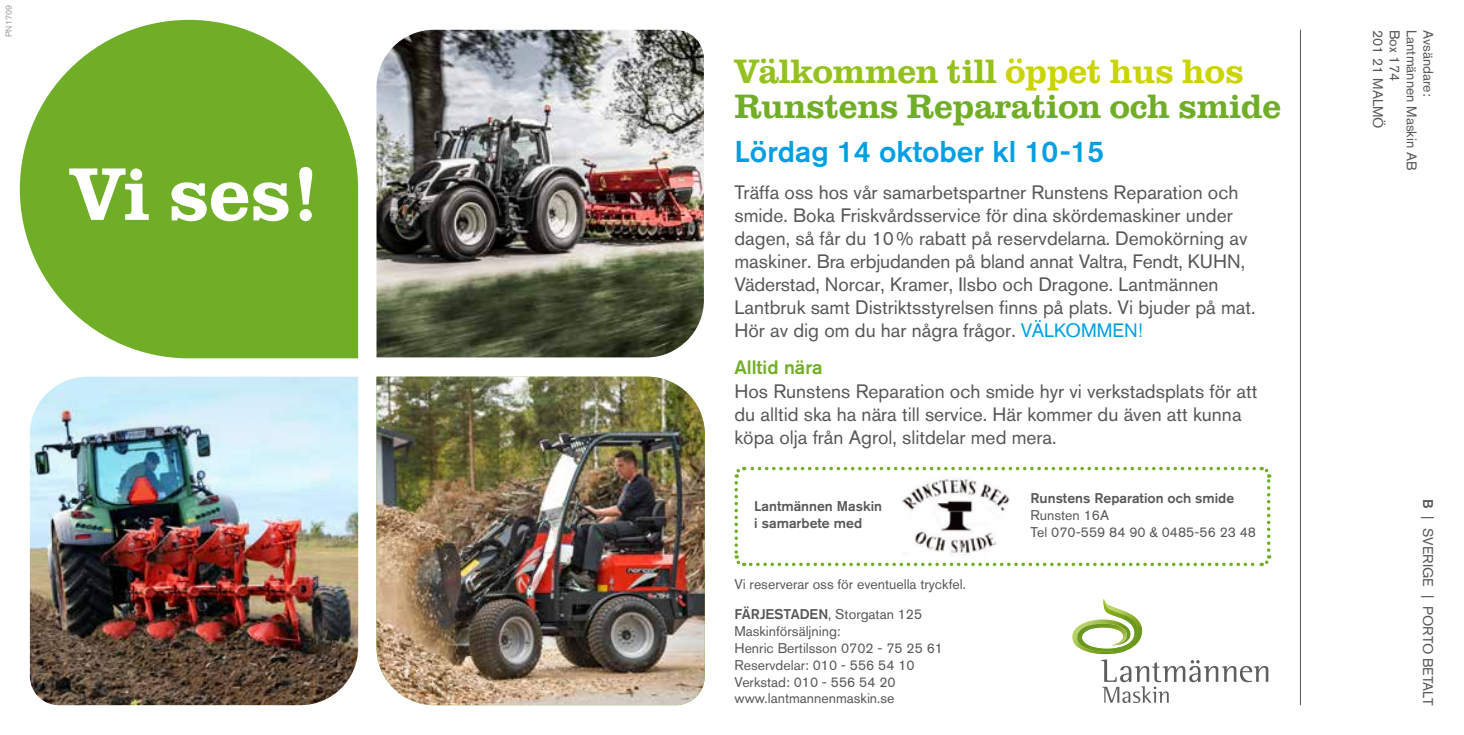
<style>
.page{position:relative;width:1464px;height:735px;background:#fff}
.page>*{position:absolute;margin:0;border:0;box-sizing:border-box;transform-origin:0 0}
.t1{font:500 77px "Clarendon URW";color:#fff}
.t2{font:500 35px/35px "Clarendon URW";letter-spacing:-.01em;color:#71ae28}
.t3{font:500 29.75px "Akzidenz Grotesk BQ";color:#009fe3}
.t4{font:19.25px/23.1px "Akzidenz Grotesk BQ";color:#575756}
.t5{font:500 19.25px "Akzidenz Grotesk BQ";color:#71ae28}
.t6{font:14px/16.8px "Akzidenz Grotesk BQ";color:#575756}
.t7{font:500 14px/16.8px "Akzidenz Grotesk BQ";color:#575756}
.t8{font:8.75px "Akzidenz Grotesk BQ";color:#9d9d9c}
.s1{color:#95c11f}
.s2{color:#cad400}
.s3{color:#009fe3}
.s4{font-weight:500}
</style>
<div class="page">
<img style="left:376px;top:30px;width:328px;height:327px">
<img style="left:376px;top:376px;width:329px;height:328px">
<div style="left:20px;top:20px;width:338px;height:338px;background:#71ae28;border-radius:169px"></div>
<svg style="left:1100px;top:659px;width:168px;height:43px"></svg>
<svg style="left:1072px;top:599px;width:71px;height:54px"></svg>
<hr style="left:1300px;top:30px;width:1px;height:674px;background:#575756">
<img style="left:30px;top:376px;width:328px;height:328px">
<svg style="left:734px;top:466px;width:538px;height:101px"></svg>
<img style="left:900px;top:474px;width:110px;height:83px">
<p class="t8" style="left:3px;top:37px;width:34px;rotate:-90deg">PN1709</p>
<h1 class="t1" style="left:70px;top:149px;width:249px">Vi ses!</h1>
<h2 class="t2" style="left:734px;top:54px;width:548px"><span class="s1">Välkommen till</span> <span class="s2">öppet hus hos<br></span>Runstens Reparation och smide</h2>
<h3 class="t3" style="left:734px;top:133px;width:371px">Lördag 14 oktober kl 10-15</h3>
<p class="t4" style="left:734px;top:180px;width:522px">Träffa oss hos vår samarbetspartner Runstens Reparation och smide. Boka Friskvårdsservice för dina skördemaskiner under dagen, så får du 10% rabatt på reservdelarna. Demokörning av maskiner. Bra erbjudanden på bland annat Valtra, Fendt, KUHN, Väderstad, Norcar, Kramer, Ilsbo och Dragone. Lantmännen Lantbruk samt Distriktsstyrelsen finns på plats. Vi bjuder på mat.<br>Hör av dig om du har några frågor. <span class="s3">VÄLKOMMEN!</span></p>
<p class="t5" style="left:734px;top:355px;width:90px">Alltid nära</p>
<p class="t4" style="left:734px;top:379px;width:524px">Hos Runstens Reparation och smide hyr vi verkstadsplats för att du alltid ska ha nära till service. Här kommer du även att kunna köpa olja från Agrol, slitdelar med mera.</p>
<p class="t7" style="left:754px;top:497px;width:129px">Lantmännen Maskin i samarbete med</p>
<p class="t6" style="left:734px;top:575px;width:233px">Vi reserverar oss för eventuella tryckfel.</p>
<p class="t6" style="left:734px;top:605px;width:210px"><span class="s4">FÄRJESTADEN</span>, Storgatan 125<br>Maskinförsäljning:<br>Henric Bertilsson 0702 - 75 25 61<br>Reservdelar: 010 - 556 54 10<br>Verkstad: 010 - 556 54 20 www.lantmannenmaskin.se</p>
<p class="t7" style="left:1030px;top:489px;width:205px">Runstens Reparation och smide</p>
<p class="t6" style="left:1030px;top:506px;width:227px">Runsten 16A<br>Tel 070-559 84 90 &amp; 0485-56 23 48</p>
<p class="t6" style="left:1386px;top:30px;width:100px;rotate:90deg">201 21 MALMÖ</p>
<p class="t6" style="left:1403px;top:30px;width:53px;rotate:90deg">Box 174</p>
<p class="t6" style="left:1419px;top:30px;width:142px;rotate:90deg">Lantmännen Maskin AB</p>
<p class="t6" style="left:1436px;top:30px;width:68px;rotate:90deg">Avsändare:</p>
<p class="t6" style="left:1436px;top:498px;width:208px;rotate:90deg"><span class="s4">B</span> | SVERIGE | PORTO BETALT</p>
</div>
